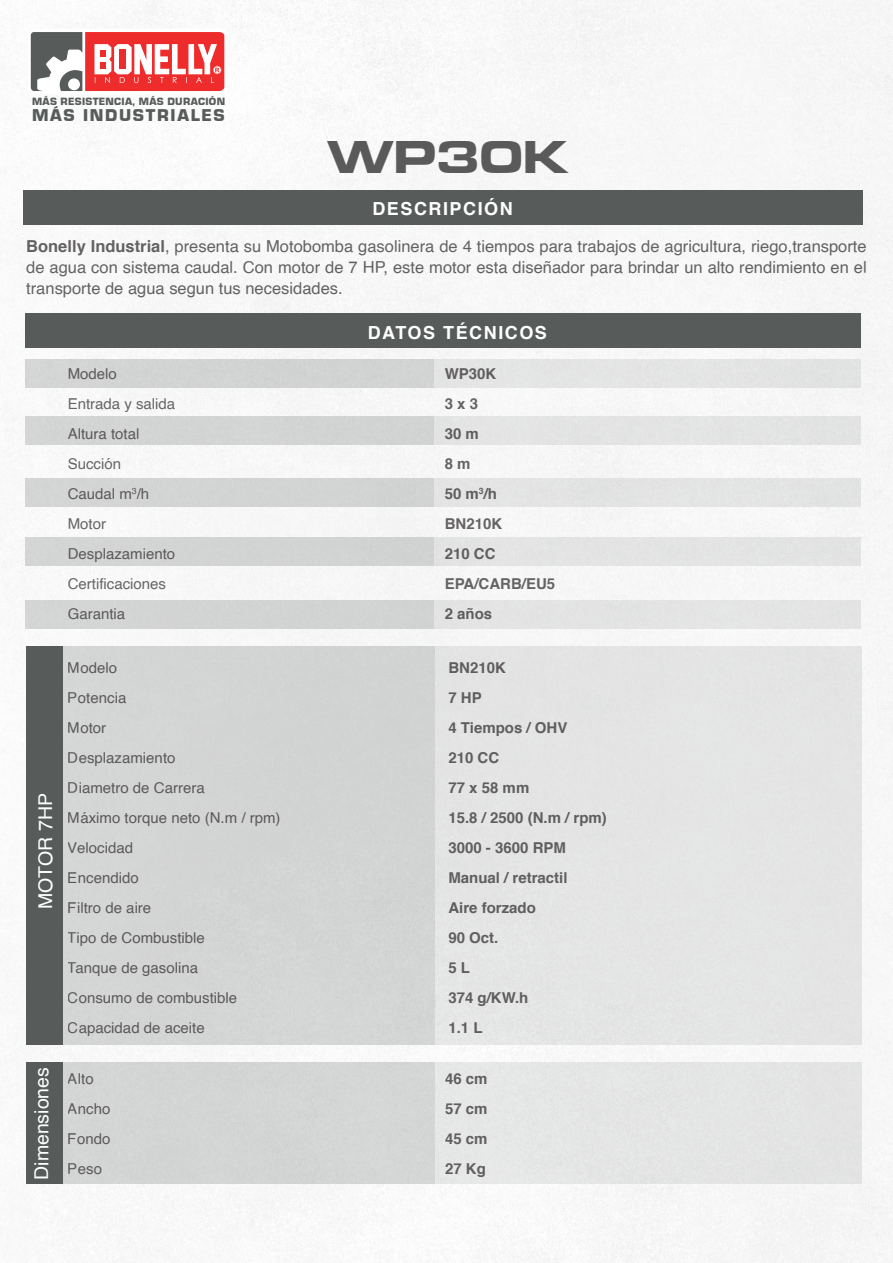
<style>
.page{position:relative;width:893px;height:1263px;background:#fff}
.page>*{position:absolute;margin:0;border:0;box-sizing:border-box;transform-origin:0 0}
.t1{font:700 47.85px "Eurostile Extended";letter-spacing:-.05em;color:#3e3e3f}
.t2{font:19.5px "Helvetica";color:#fff}
.t3{font:700 18px "Helvetica";letter-spacing:.085em;color:#fff}
.t4{font:17.7px "Eurostile Black DTC";letter-spacing:.095em;color:#575b5a}
.t5{font:16.5px/21px "Helvetica";color:#231f20;text-align:justify}
.t6{font:15px/30px "Helvetica";color:#231f20}
.t7{font:700 15px/30px "Helvetica";color:#231f20}
.t8{font:10.95px "Eurostile Black DTC";letter-spacing:.03em;color:#575b5a}
.s1{font-weight:700}
</style>
<div class="page">
<img style="left:0;top:0;width:893px;height:1263px">
<div style="left:26px;top:1063px;width:835px;height:121px;background:#e5e5e5"></div>
<div style="left:26px;top:1063px;width:408px;height:121px;background:#d4d5d5"></div>
<div style="left:26px;top:1063px;width:36px;height:121px;background:#575c5b"></div>
<div style="left:24px;top:190px;width:839px;height:34px;background:#575c5b"></div>
<div style="left:28px;top:29px;width:199px;height:65px;background:#fff;border-radius:6px"></div>
<svg style="left:31px;top:32px;width:193px;height:59px"></svg>
<div style="left:26px;top:359px;width:835px;height:29px;background:#e4e4e4"></div>
<div style="left:26px;top:417px;width:835px;height:28px;background:#e3e4e4"></div>
<div style="left:26px;top:479px;width:835px;height:28px;background:#e3e4e4"></div>
<div style="left:26px;top:537px;width:835px;height:29px;background:#e3e4e4"></div>
<div style="left:26px;top:601px;width:835px;height:28px;background:#e4e4e4"></div>
<div style="left:26px;top:359px;width:408px;height:29px;background:#d3d3d3"></div>
<div style="left:26px;top:417px;width:408px;height:28px;background:#d3d3d4"></div>
<div style="left:26px;top:479px;width:408px;height:28px;background:#d3d3d4"></div>
<div style="left:26px;top:537px;width:408px;height:29px;background:#d3d3d3"></div>
<div style="left:26px;top:601px;width:408px;height:28px;background:#d3d3d3"></div>
<div style="left:26px;top:313px;width:835px;height:35px;background:#575c5b"></div>
<div style="left:26px;top:646px;width:835px;height:399px;background:linear-gradient(to right,#cfd0d0,#e8e9e9)"></div>
<div style="left:26px;top:646px;width:37px;height:399px;background:#575c5b"></div>
<p class="t8" style="left:32px;top:95px;width:195px">MÁS RESISTENCIA, MÁS DURACIÓN</p>
<p class="t4" style="left:32px;top:106px;width:194px">MÁS INDUSTRIALES</p>
<h1 class="t1" style="left:325px;top:130px;width:246px">WP30K</h1>
<p class="t3" style="left:372px;top:194px;width:142px">DESCRIPCIÓN</p>
<p class="t5" style="left:26px;top:236px;width:842px"><span class="s1">Bonelly Industrial</span>, presenta su Motobomba gasolinera de 4 tiempos para trabajos de agricultura, riego,transporte de agua con sistema caudal. Con motor de 7 HP, este motor esta diseñador para brindar un alto rendimiento en el transporte de agua segun tus necesidades.</p>
<p class="t6" style="left:68px;top:359px;width:109px">Modelo<br>Entrada y salida<br>Altura total<br>Succión<br>Caudal m<sup>3</sup>/h<br>Motor<br>Desplazamiento<br>Certificaciones<br>Garantia</p>
<h2 class="t2" style="left:31px;top:909px;width:117px;rotate:-90deg">MOTOR 7HP</h2>
<p class="t6" style="left:68px;top:654px;width:214px">Modelo<br>Potencia<br>Motor<br>Desplazamiento<br>Diametro de Carrera<br>Máximo torque neto (N.m / rpm)<br>Velocidad<br>Encendido<br>Filtro de aire<br>Tipo de Combustible<br>Tanque de gasolina<br>Consumo de combustible<br>Capacidad de aceite</p>
<p class="t3" style="left:368px;top:318px;width:181px">DATOS TÉCNICOS</p>
<p class="t7" style="left:445px;top:359px;width:112px">WP30K<br>3 x 3<br>30 m<br>8 m<br>50 m<sup>3</sup>/h<br>BN210K<br>210 CC<br>EPA/CARB/EU5<br>2 años</p>
<p class="t7" style="left:448px;top:653px;width:160px">BN210K<br>7 HP<br>4 Tiempos / OHV<br>210 CC<br>77 x 58 mm<br>15.8 / 2500 (N.m / rpm)<br>3000 - 3600 RPM<br>Manual / retractil<br>Aire forzado<br>90 Oct.<br>5 L<br>374 g/KW.h<br>1.1 L</p>
<h2 class="t2" style="left:27px;top:1180px;width:114px;rotate:-90deg">Dimensiones</h2>
<p class="t7" style="left:445px;top:1064px;width:44px;text-align:justify">46 cm 57 cm 45 cm 27 Kg</p>
<p class="t6" style="left:68px;top:1064px;width:44px">Alto<br>Ancho<br>Fondo<br>Peso</p>
</div>
